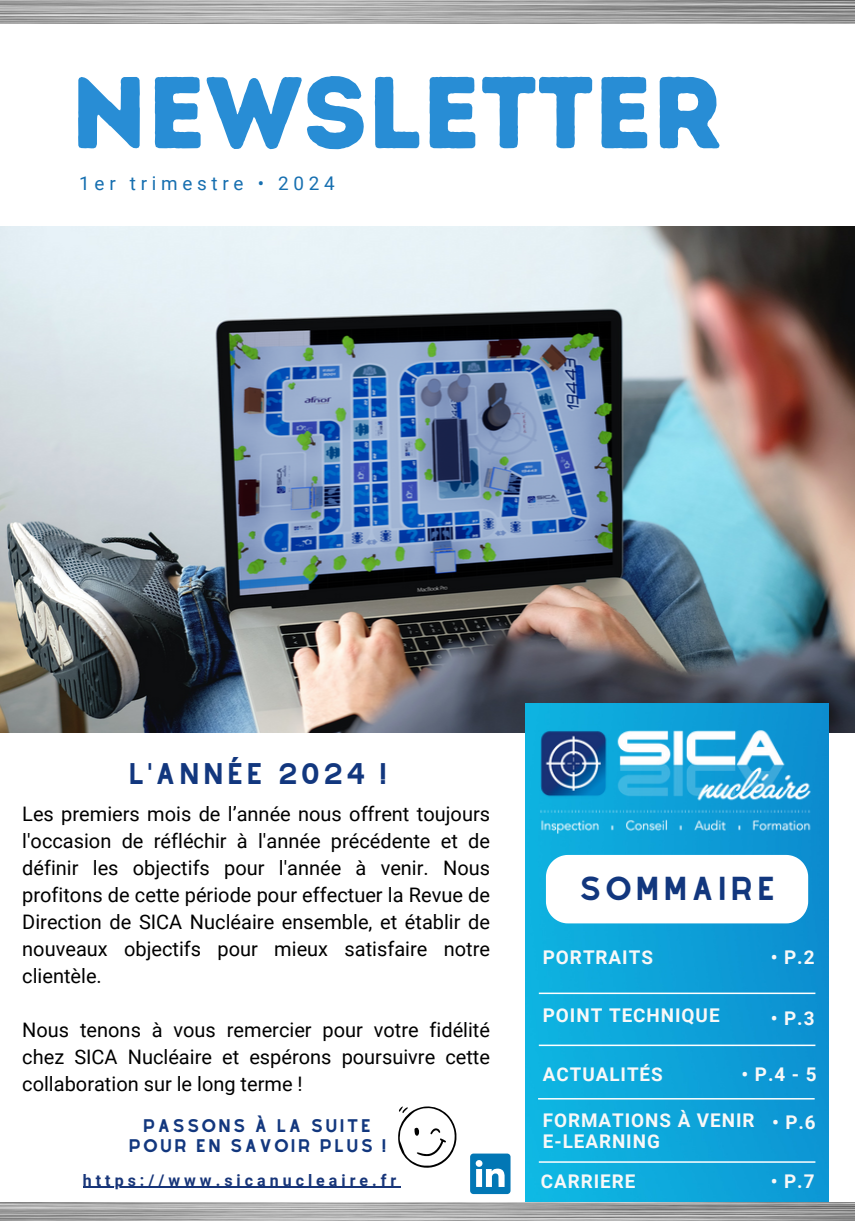
<style>
.page{position:relative;width:855px;height:1221px;background:#fff}
.page>*{position:absolute;margin:0;border:0;box-sizing:border-box;transform-origin:0 0}
.t1{font:101.6px "Intro Rust Base";color:#288dd5}
.t2{font:29px "Alyssum Sans";letter-spacing:.15em;color:#12377e}
.t3{font:26.2px "Alyssum Sans";letter-spacing:.15em;color:#12377e}
.t4{font:20px/27px "Roboto";color:#000;text-align:justify}
.t5{font:700 19px "Roboto";letter-spacing:.05em;color:#f8f8f8}
.t6{font:700 18.8px "Roboto";letter-spacing:.05em;color:#f8f8f8}
.t7{font:18.8px "Roboto";letter-spacing:.25em;color:#166fb0}
.t8{font:16px/20px "Alyssum Sans";letter-spacing:.15em;color:#12377e;text-align:center}
.t9{font:700 16px "Roboto";letter-spacing:.25em;color:#173579}
</style>
<div class="page">
<img style="left:0;top:227px;width:855px;height:505px">
<img style="left:525px;top:704px;width:303px;height:498px">
<img style="left:532px;top:724px;width:290px;height:115px">
<hr style="left:539px;top:993px;width:276px;height:1px;background:#fff">
<hr style="left:539px;top:1045px;width:276px;height:1px;background:#fff">
<hr style="left:539px;top:1161px;width:276px;height:2px;background:#fff">
<img style="left:0;top:0;width:855px;height:23px">
<img style="left:0;top:1202px;width:855px;height:19px">
<svg style="left:470px;top:1154px;width:41px;height:40px"></svg>
<svg style="left:546px;top:855px;width:262px;height:68px"></svg>
<svg style="left:398px;top:1106px;width:59px;height:62px"></svg>
<hr style="left:83px;top:1187px;width:317px;height:1px;background:#173579">
<hr style="left:538px;top:1098px;width:277px;height:2px;background:#fff">
<p class="t1" style="left:71px;top:52px;width:653px">NEWSLETTER</p>
<h2 class="t7" style="left:79px;top:173px;width:257px">1er trimestre • 2024</h2>
<h3 class="t3" style="left:129px;top:758px;width:258px">L'ANNÉE 2024 !</h3>
<h4 class="t4" style="left:22px;top:801px;width:469px">Les premiers mois de l’année nous offrent toujours l'occasion de réfléchir à l'année précédente et de définir les objectifs pour l'année à venir. Nous profitons de cette période pour effectuer la Revue de Direction de SICA Nucléaire ensemble, et établir de nouveaux objectifs pour mieux satisfaire notre clientèle.</h4>
<h4 class="t4" style="left:22px;top:1017px;width:469px">Nous tenons à vous remercier pour votre fidélité chez SICA Nucléaire et espérons poursuivre cette collaboration sur le long terme !</h4>
<p class="t8" style="left:129px;top:1116px;width:258px">PASSONS À LA SUITE<br>POUR EN SAVOIR PLUS !</p>
<h5 class="t6" style="left:772px;top:1111px;width:45px">• P.6</h5>
<h3 class="t2" style="left:579px;top:871px;width:197px">SOMMAIRE</h3>
<h3 class="t5" style="left:543px;top:947px;width:112px">PORTRAITS</h3>
<h3 class="t5" style="left:771px;top:947px;width:45px">• P.2</h3>
<h3 class="t5" style="left:543px;top:1005px;width:178px">POINT TECHNIQUE</h3>
<h3 class="t6" style="left:771px;top:1007px;width:45px">• P.3</h3>
<h3 class="t6" style="left:543px;top:1063px;width:121px">ACTUALITÉS</h3>
<h3 class="t6" style="left:543px;top:1110px;width:213px">FORMATIONS À VENIR</h3>
<h3 class="t6" style="left:742px;top:1063px;width:77px">•P.4-5</h3>
<h3 class="t6" style="left:543px;top:1131px;width:118px">E-LEARNING</h3>
<p class="t9" style="left:83px;top:1171px;width:315px">https://www.sicanucleaire.fr</p>
<h3 class="t6" style="left:541px;top:1171px;width:96px">CARRIERE</h3>
<h2 class="t6" style="left:771px;top:1171px;width:45px">• P.7</h2>
</div>
